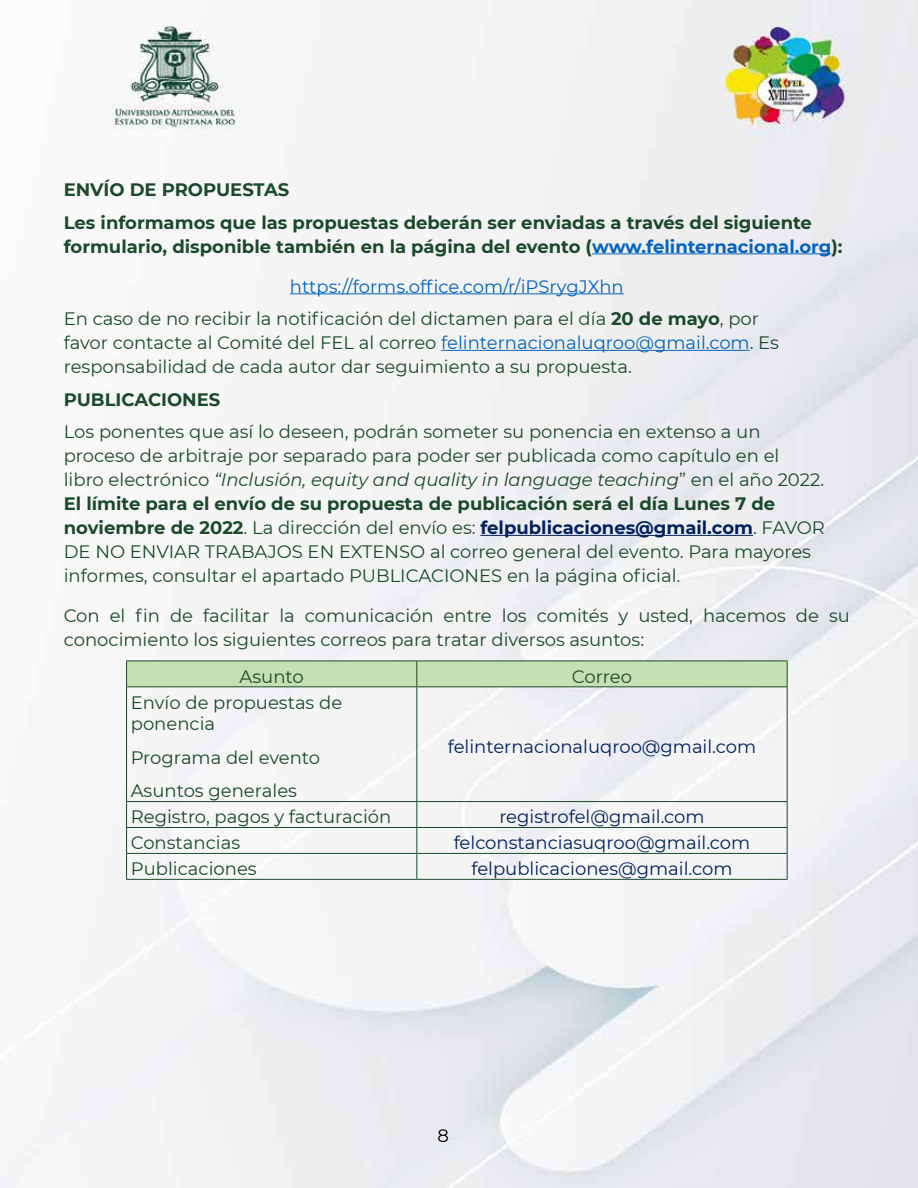
<style>
.page{position:relative;width:918px;height:1188px;background:#fff}
.page>*{position:absolute;margin:0;border:0;box-sizing:border-box;transform-origin:0 0}
.t1{font:18px/24px "Montserrat";color:#1a4a29}
.t2{font:700 18px/32.5px "Montserrat";color:#1a4a29}
.t3{font:18px "Montserrat";color:#002060}
.t4{font:18px "Montserrat";color:#000}
.s1{color:#0563c1}
.s2{font-weight:700}
.s3{font-style:italic}
.s4{font-weight:700;color:#002060}
</style>
<div class="page">
<img style="left:0;top:0;width:918px;height:1188px">
<hr style="left:592px;top:253px;width:239px;height:1px;background:#0563c1">
<hr style="left:290px;top:293px;width:334px;height:1px;background:#0563c1">
<hr style="left:441px;top:350px;width:309px;height:1px;background:#0563c1">
<hr style="left:480px;top:535px;width:273px;height:1px;background:#002060">
<div style="left:126px;top:661px;width:662px;height:25px;background:#c5e0b3"></div>
<hr style="left:126px;top:686px;width:291px;height:1px;background:#1a4a29">
<hr style="left:126px;top:687px;width:1px;height:114px;background:#1a4a29">
<hr style="left:417px;top:686px;width:371px;height:1px;background:#1a4a29">
<hr style="left:416px;top:687px;width:1px;height:114px;background:#1a4a29">
<hr style="left:787px;top:687px;width:1px;height:114px;background:#1a4a29">
<hr style="left:126px;top:801px;width:291px;height:1px;background:#1a4a29">
<hr style="left:417px;top:801px;width:371px;height:1px;background:#1a4a29">
<hr style="left:126px;top:827px;width:291px;height:1px;background:#1a4a29">
<hr style="left:417px;top:827px;width:371px;height:1px;background:#1a4a29">
<hr style="left:126px;top:853px;width:291px;height:1px;background:#1a4a29">
<svg style="left:126px;top:802px;width:1px;height:77px"></svg>
<hr style="left:417px;top:853px;width:371px;height:1px;background:#1a4a29">
<svg style="left:416px;top:802px;width:1px;height:77px"></svg>
<svg style="left:787px;top:802px;width:1px;height:77px"></svg>
<hr style="left:126px;top:879px;width:291px;height:1px;background:#1a4a29">
<hr style="left:417px;top:879px;width:371px;height:1px;background:#1a4a29">
<p class="t2" style="left:64px;top:173px;width:750px">ENVÍO DE PROPUESTAS<br>Les informamos que las propuestas deberán ser enviadas a través del siguiente</p>
<p class="t2" style="left:64px;top:230px;width:780px">formulario, disponible también en la página del evento (<span class="s1">www.felinternacional.org</span>):</p>
<p class="t1" style="left:64px;top:269px;width:697px;line-height:32.5px;text-indent:226px"><span class="s1">https://forms.office.com/r/iPSrygJXhn<br></span>En caso de no recibir la notificación del dictamen para el día <span class="s2">20 de mayo</span>, por</p>
<p class="t1" style="left:64px;top:331px;width:717px">favor contacte al Comité del FEL al correo <span class="s1">felinternacionaluqroo@gmail.com</span>. Es responsabilidad de cada autor dar seguimiento a su propuesta.</p>
<p class="t2" style="left:64px;top:383px;width:158px">PUBLICACIONES</p>
<p class="t1" style="left:64px;top:420px;width:763px">Los ponentes que así lo deseen, podrán someter su ponencia en extenso a un proceso de arbitraje por separado para poder ser publicada como capítulo en el<br>libro electrónico <span class="s3">“Inclusión, equity and quality in language teaching</span>” en el año 2022.<br><span class="s2">El límite para el envío de su propuesta de publicación será el día Lunes 7 de noviembre de 2022</span>. La dirección del envío es: <span class="s4">felpublicaciones@gmail.com</span>. FAVOR DE NO ENVIAR TRABAJOS EN EXTENSO al correo general del evento. Para mayores informes, consultar el apartado PUBLICACIONES en la página oficial.</p>
<p class="t1" style="left:64px;top:603px;width:788px">Con el fin de facilitar la comunicación entre los comités y usted, hacemos de su conocimiento los siguientes correos para tratar diversos asuntos:</p>
<p class="t1" style="left:240px;top:664px;width:66px">Asunto</p>
<p class="t1" style="left:572px;top:664px;width:62px">Correo</p>
<p class="t1" style="left:131px;top:692px;width:213px;line-height:21.6px">Envío de propuestas de ponencia</p>
<p class="t1" style="left:131px;top:741px;width:191px;line-height:33.6px">Programa del evento<br>Asuntos generales</p>
<p class="t3" style="left:448px;top:737px;width:310px">felinternacionaluqroo@gmail.com</p>
<p class="t1" style="left:131px;top:805px;width:262px">Registro, pagos y facturación</p>
<p class="t3" style="left:499px;top:807px;width:207px">registrofel@gmail.com</p>
<p class="t1" style="left:131px;top:831px;width:111px">Constancias</p>
<p class="t3" style="left:454px;top:833px;width:298px">felconstanciasuqroo@gmail.com</p>
<p class="t1" style="left:131px;top:857px;width:127px">Publicaciones</p>
<p class="t3" style="left:471px;top:859px;width:263px">felpublicaciones@gmail.com</p>
<p class="t4" style="left:437px;top:1126px;width:13px">8</p>
</div>
